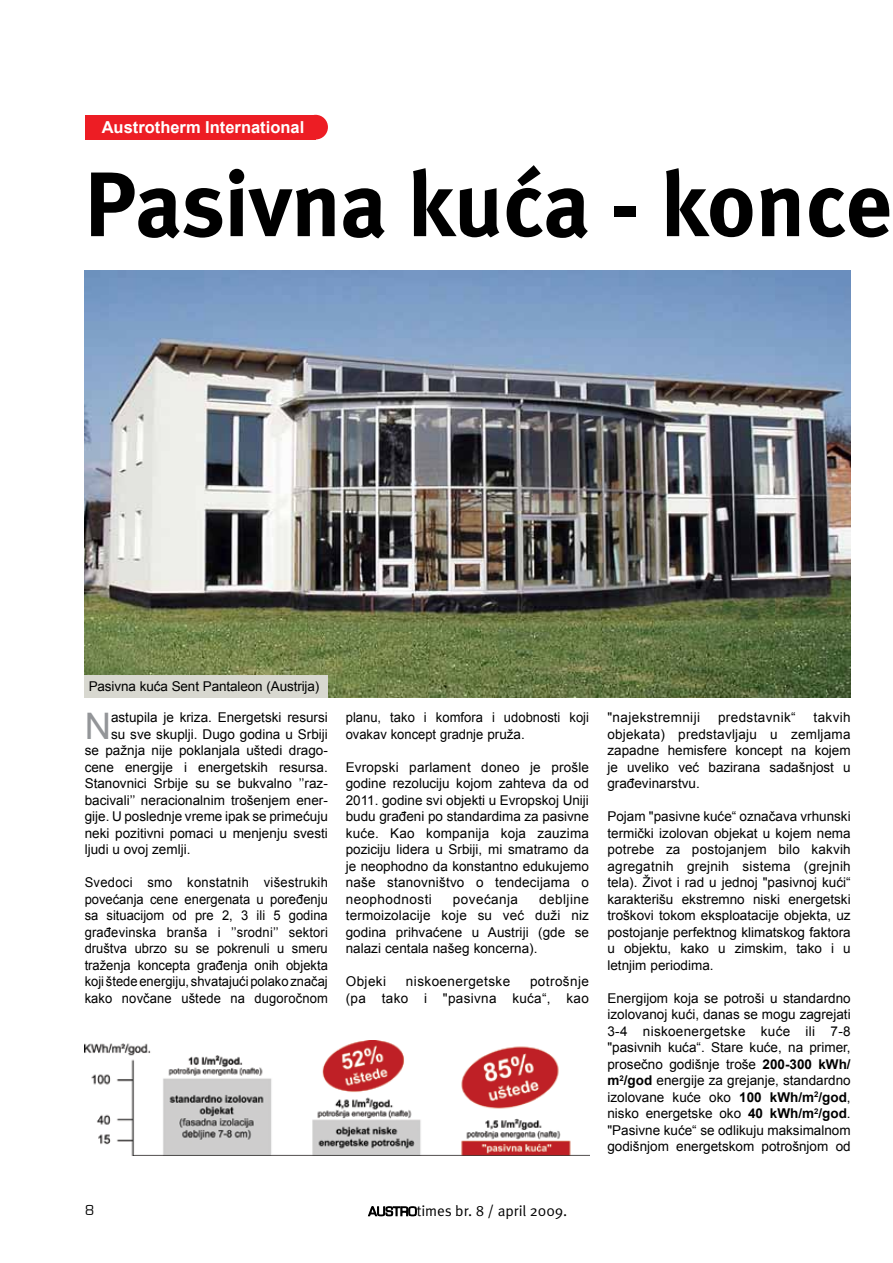
<style>
.page{position:relative;width:893px;height:1263px;background:#fff}
.page>*{position:absolute;margin:0;border:0;box-sizing:border-box;transform-origin:0 0}
.t1{font:91.5px "Meta Bold LF";letter-spacing:-.01em;color:#000}
.t2{font:36.6px "Arial";color:#939598}
.t3{font:700 16.5px "Arial";color:#fff}
.t4{font:15px "Meta Normal";color:#000}
.t5{font:15px "Eurostile";color:#000}
.t6{font:13.5px/16.5px "Arial";color:#000;text-align:justify}
.t7{font:13.5px/16.5px "Arial";color:#000;text-align:justify;scale:.96 1}
.t8{font:13.5px "Arial";letter-spacing:.03em;color:#000}
.t9{font:13.5px/16.5px "Arial";letter-spacing:.025em;color:#000;text-align:right}
.t10{font:13.5px "Arial";letter-spacing:.035em;color:#000}
.s1{font-weight:700}
.s2{font-family:"Eurostile";font-size:13.5px}
</style>
<div class="page">
<svg style="left:368px;top:1206px;width:49px;height:10px"></svg>
<div style="left:303px;top:115px;width:25px;height:24px;background:#ed1d24;border-radius:50%"></div>
<div style="left:85px;top:115px;width:231px;height:24px;background:#ed1d24"></div>
<img style="left:85px;top:271px;width:766px;height:426px">
<img style="left:84px;top:1040px;width:505px;height:116px">
<svg style="left:517px;top:165px;width:24px;height:21px"></svg>
<div style="left:84px;top:675px;width:244px;height:22px;background:#d8d8d0"></div>
<p class="t3" style="left:102px;top:116px;width:204px">Austrotherm International</p>
<h1 class="t1" style="left:85px;top:150px;width:808px">Pasivna kuca - konce</h1>
<p class="t6" style="left:89px;top:678px;width:232px">Pasivna kuća Sent Pantaleon (Austrija)</p>
<h2 class="t2" style="left:85px;top:702px;width:28px">N</h2>
<p class="t6" style="left:111px;top:709px;width:218px">astupila je kriza. Energetski resursi</p>
<p class="t6" style="left:111px;top:726px;width:218px">su sve skuplji. Dugo godina u Srbiji</p>
<p class="t6" style="left:85px;top:742px;width:245px">se pažnja nije poklanjala uštedi drago-</p>
<p class="t6" style="left:85px;top:759px;width:245px">cene energije i energetskih resursa.</p>
<p class="t6" style="left:85px;top:775px;width:245px">Stanovnici Srbije su se bukvalno ’’raz-</p>
<p class="t6" style="left:85px;top:792px;width:245px">bacivali’’ neracionalnim trošenjem ener-</p>
<p class="t6" style="left:85px;top:808px;width:245px">gije. U poslednje vreme ipak se primećuju</p>
<p class="t6" style="left:85px;top:825px;width:245px">neki pozitivni pomaci u menjenju svesti</p>
<p class="t6" style="left:85px;top:841px;width:107px">ljudi u ovoj zemlji.</p>
<p class="t7" style="left:85px;top:874px;width:255px">Svedoci smo konstatnih višestrukih povećanja cene energenata u poređenju sa situacijom od pre 2, 3 ili 5 godina građevinska branša i ’’srodni’’ sektori društva ubrzo su se pokrenuli u smeru traženja koncepta građenja onih objekta koji štede energiju, shvatajući polako značaj kako novčane uštede na dugoročnom</p>
<p class="t7" style="left:346px;top:709px;width:255px">planu, tako i komfora i udobnosti koji ovakav koncept gradnje pruža.</p>
<p class="t6" style="left:346px;top:759px;width:245px">Evropski parlament doneo je prošle godine rezoluciju kojom zahteva da od 2011. godine svi objekti u Evropskoj Uniji budu građeni po standardima za pasivne kuće. Kao kompanija koja zauzima poziciju lidera u Srbiji, mi smatramo da je neophodno da konstantno edukujemo naše stanovništvo o tendecijama o neophodnosti</p>
<p class="t10" style="left:453px;top:890px;width:67px">povećanja</p>
<p class="t6" style="left:346px;top:891px;width:245px;text-indent:193px">debljine termoizolacije koje su već duži niz godina prihvaćene u Austriji (gde se nalazi centala našeg koncerna).</p>
<p class="t6" style="left:346px;top:973px;width:42px">Objeki</p>
<p class="t8" style="left:406px;top:973px;width:106px">niskoenergetske</p>
<p class="t9" style="left:346px;top:973px;width:245px">potrošnje<br>(pa tako i "pasivna kuća“, kao</p>
<p class="t8" style="left:607px;top:709px;width:94px">"najekstremniji</p>
<p class="t8" style="left:718px;top:709px;width:79px">predstavnik“</p>
<p class="t6" style="left:607px;top:709px;width:245px;text-indent:206px">takvih objekata) predstavljaju u zemljama zapadne hemisfere koncept na kojem je uveliko već bazirana sadašnjost u građevinarstvu.</p>
<p class="t6" style="left:607px;top:808px;width:245px">Pojam "pasivne kuće“ označava vrhunski termički izolovan objekat u kojem nema potrebe za postojanjem bilo kakvih agregatnih grejnih sistema (grejnih tela). Život i rad u jednoj "pasivnoj kući“ karakterišu ekstremno niski energetski troškovi tokom eksploatacije objekta, uz postojanje perfektnog klimatskog faktora u objektu, kako u zimskim, tako i u letnjim periodima.</p>
<p class="t6" style="left:607px;top:990px;width:245px">Energijom koja se potroši u standardno izolovanoj kući, danas se mogu zagrejati 3-4 niskoenergetske kuće ili 7-8 "pasivnih kuća“. Stare kuće, na primer, prosečno godišnje troše <span class="s1">200-300 kWh/ m</span><sup>2</sup><span class="s1">/god</span> energije za grejanje, standardno izolovane kuće oko <span class="s1">100 kWh/m</span><sup>2</sup><span class="s1">/god</span>, nisko energetske oko <span class="s1">40 kWh/m</span><sup>2</sup><span class="s1">/god</span>. "Pasivne kuće“ se odlikuju maksimalnom godišnjom energetskom potrošnjom od</p>
<p class="t5" style="left:85px;top:1202px;width:11px">8</p>
<p class="t4" style="left:368px;top:1202px;width:200px"><span class="s2">AUSTRO</span>times br. 8 / april 2009.</p>
</div>
